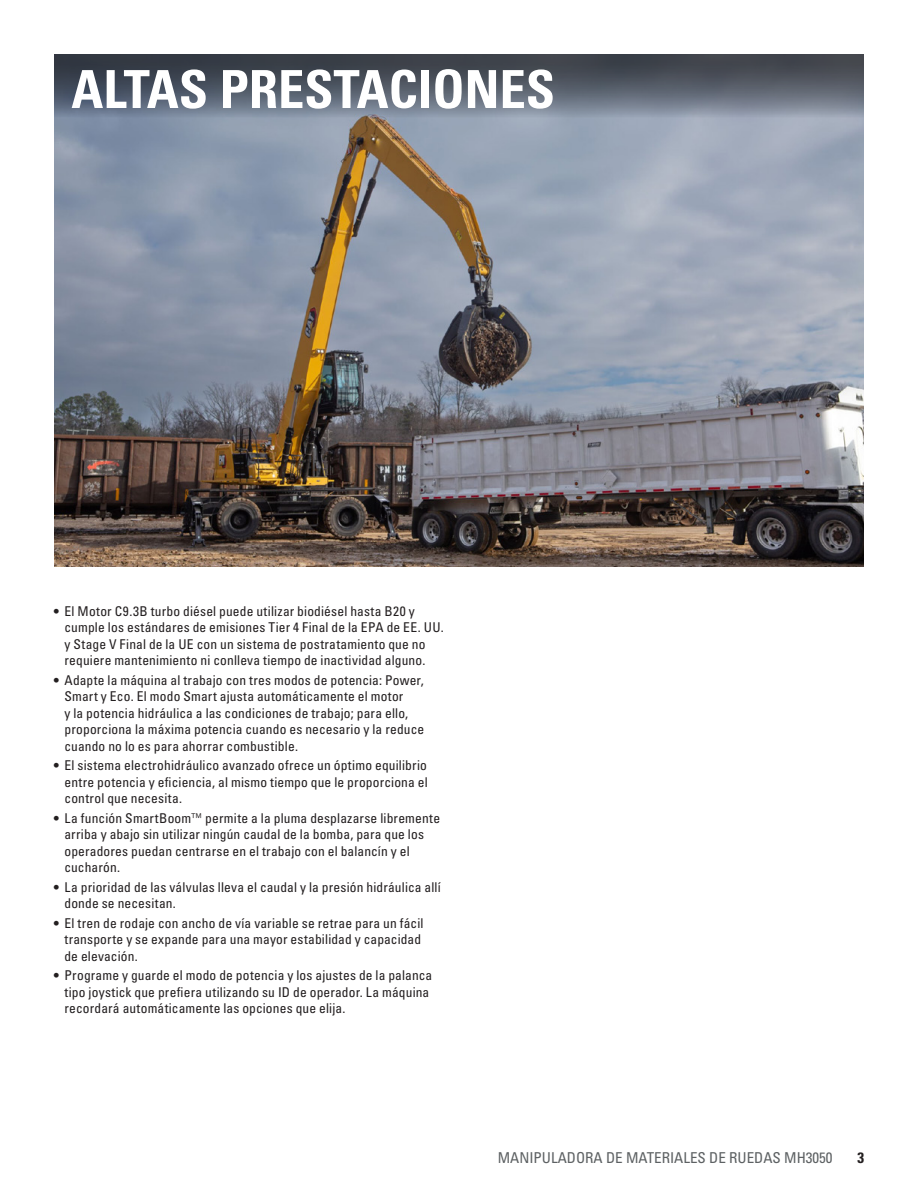
<style>
.page{position:relative;width:918px;height:1188px;background:#fff}
.page>*{position:absolute;margin:0;border:0;box-sizing:border-box;transform-origin:0 0}
.t1{font:52.5px "Univers LTCYR 67 Bold Cond";color:#fff}
.t2{font:condensed 15px "Univers LTCYR 57";color:#5d6163}
.t3{font:15px "Univers LTCYR 67 Bold Cond";color:#231f20}
.t4{font:condensed 13.5px/16.5px "Univers LTCYR 57";letter-spacing:.01em;color:#231f20}
</style>
<div class="page">
<img style="left:54px;top:216px;width:810px;height:351px">
<svg style="left:54px;top:54px;width:810px;height:162px;background:#7c8491"></svg>
<h1 class="t1" style="left:71px;top:57px;width:485px">ALTAS PRESTACIONES</h1>
<p class="t4" style="left:65px;top:602px;width:381px;text-indent:-11px">• El Motor C9.3B turbo diésel puede utilizar biodiésel hasta B20 y cumple los estándares de emisiones Tier 4 Final de la EPA de EE. UU. y Stage V Final de la UE con un sistema de postratamiento que no requiere mantenimiento ni conlleva tiempo de inactividad alguno.</p>
<p class="t4" style="left:65px;top:671px;width:361px;text-indent:-11px">• Adapte la máquina al trabajo con tres modos de potencia: Power, Smart y Eco. El modo Smart ajusta automáticamente el motor<br>y la potencia hidráulica a las condiciones de trabajo; para ello, proporciona la máxima potencia cuando es necesario y la reduce cuando no lo es para ahorrar combustible.</p>
<p class="t4" style="left:65px;top:757px;width:365px;text-align:justify;text-indent:-11px">• El sistema electrohidráulico avanzado ofrece un óptimo equilibrio entre potencia y eficiencia, al mismo tiempo que le proporciona el control que necesita.</p>
<p class="t4" style="left:65px;top:809px;width:377px;text-indent:-11px">• La función SmartBoom™ permite a la pluma desplazarse libremente arriba y abajo sin utilizar ningún caudal de la bomba, para que los operadores puedan centrarse en el trabajo con el balancín y el cucharón.</p>
<p class="t4" style="left:65px;top:878px;width:378px;text-indent:-11px">• La prioridad de las válvulas lleva el caudal y la presión hidráulica allí donde se necesitan.</p>
<p class="t4" style="left:65px;top:914px;width:361px;text-indent:-11px">• El tren de rodaje con ancho de vía variable se retrae para un fácil transporte y se expande para una mayor estabilidad y capacidad de elevación.</p>
<p class="t4" style="left:65px;top:967px;width:369px;text-indent:-11px">• Programe y guarde el modo de potencia y los ajustes de la palanca tipo joystick que prefiera utilizando su ID de operador. La máquina recordará automáticamente las opciones que elija.</p>
<p class="t2" style="left:498px;top:1148px;width:336px">MANIPULADORA DE MATERIALES DE RUEDAS MH3050</p>
<p class="t3" style="left:857px;top:1148px;width:8px">3</p>
</div>
